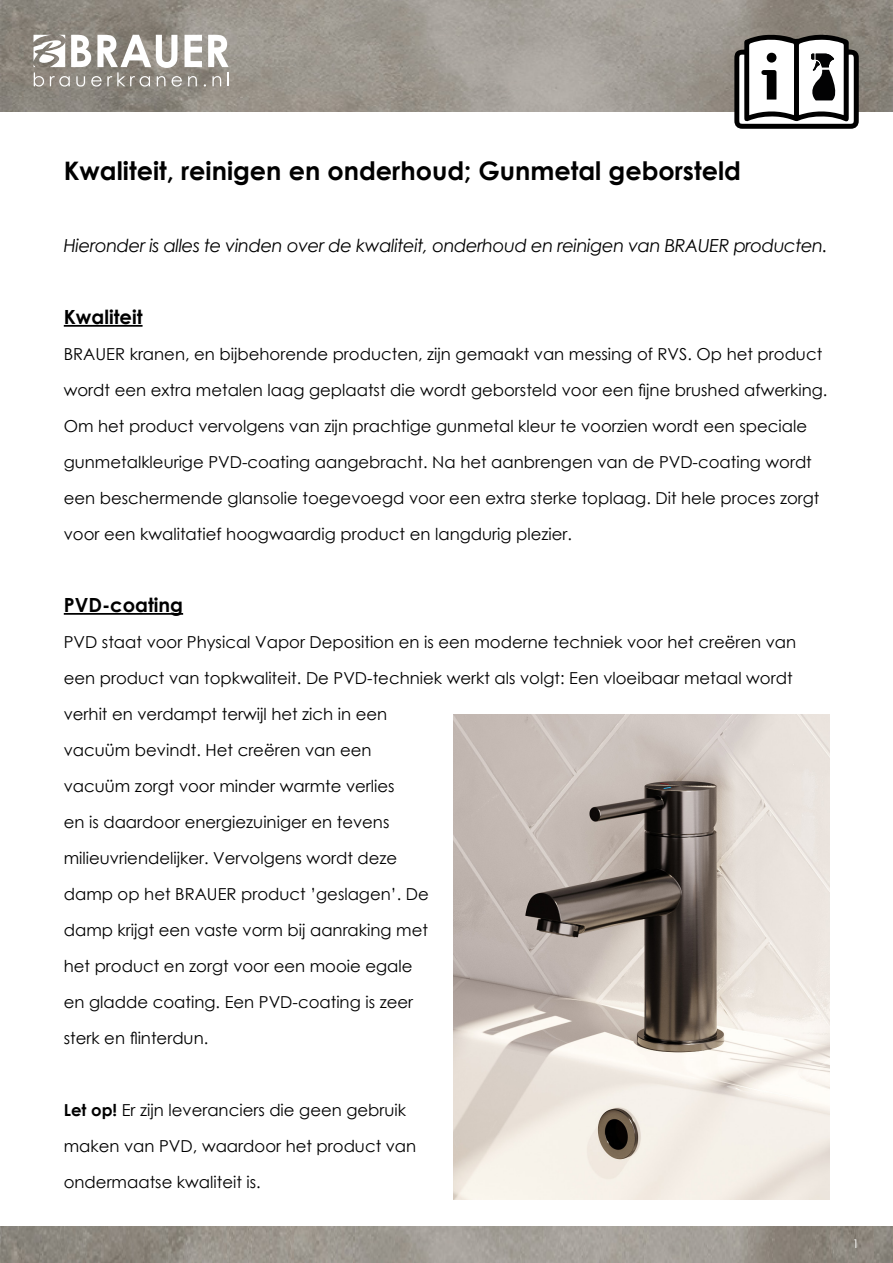
<style>
.page{position:relative;width:893px;height:1263px;background:#fff}
.page>*{position:absolute;margin:0;border:0;box-sizing:border-box;transform-origin:0 0}
.t1{font:700 25.5px "Century Gothic";color:#000}
.t2{font:700 19.5px "Century Gothic";color:#000}
.t3{font:italic 18px "Century Gothic";letter-spacing:-.025em;color:#000}
.t4{font:16.5px/36px "Century Gothic";color:#000}
.t5{font:12px "Century Gothic Pro";color:#fff}
.s1{font-weight:700}
</style>
<div class="page">
<img style="left:0;top:0;width:893px;height:112px">
<img style="left:0;top:1226px;width:893px;height:37px">
<svg style="left:34px;top:35px;width:195px;height:52px"></svg>
<svg style="left:734px;top:33px;width:125px;height:96px"></svg>
<div style="left:767px;top:53px;width:9px;height:10px;background:#000;border-radius:50%"></div>
<hr style="left:64px;top:325px;width:79px;height:2px;background:#000">
<hr style="left:64px;top:613px;width:119px;height:2px;background:#000">
<img style="left:454px;top:714px;width:375px;height:485px">
<p class="t1" style="left:64px;top:151px;width:679px">Kwaliteit, reinigen en onderhoud; Gunmetal geborsteld</p>
<p class="t3" style="left:64px;top:233px;width:765px">Hieronder is alles te vinden over de kwaliteit, onderhoud en reinigen van BRAUER producten.</p>
<p class="t2" style="left:64px;top:302px;width:80px">Kwaliteit</p>
<p class="t4" style="left:64px;top:336px;width:765px">BRAUER kranen, en bijbehorende producten, zijn gemaakt van messing of RVS. Op het product wordt een extra metalen laag geplaatst die wordt geborsteld voor een fijne brushed afwerking.<br>Om het product vervolgens van zijn prachtige gunmetal kleur te voorzien wordt een speciale gunmetalkleurige PVD-coating aangebracht. Na het aanbrengen van de PVD-coating wordt een beschermende glansolie toegevoegd voor een extra sterke toplaag. Dit hele proces zorgt voor een kwalitatief hoogwaardig product en langdurig plezier.</p>
<p class="t2" style="left:64px;top:590px;width:121px">PVD-coating</p>
<p class="t4" style="left:64px;top:624px;width:734px">PVD staat voor Physical Vapor Deposition en is een moderne techniek voor het creëren van een product van topkwaliteit. De PVD-techniek werkt als volgt: Een vloeibaar metaal wordt verhit en verdampt terwijl het zich in een<br>vacuüm bevindt. Het creëren van een<br>vacuüm zorgt voor minder warmte verlies<br>en is daardoor energiezuiniger en tevens<br>milieuvriendelijker. Vervolgens wordt deze<br>damp op het BRAUER product ’geslagen’. De<br>damp krijgt een vaste vorm bij aanraking met<br>het product en zorgt voor een mooie egale<br>en gladde coating. Een PVD-coating is zeer<br>sterk en flinterdun.</p>
<p class="t4" style="left:64px;top:1092px;width:354px"><span class="s1">Let op!</span> Er zijn leveranciers die geen gebruik maken van PVD, waardoor het product van</p>
<p class="t4" style="left:64px;top:1164px;width:199px">ondermaatse kwaliteit is.</p>
<p class="t5" style="left:852px;top:1237px;width:8px">1</p>
</div>
